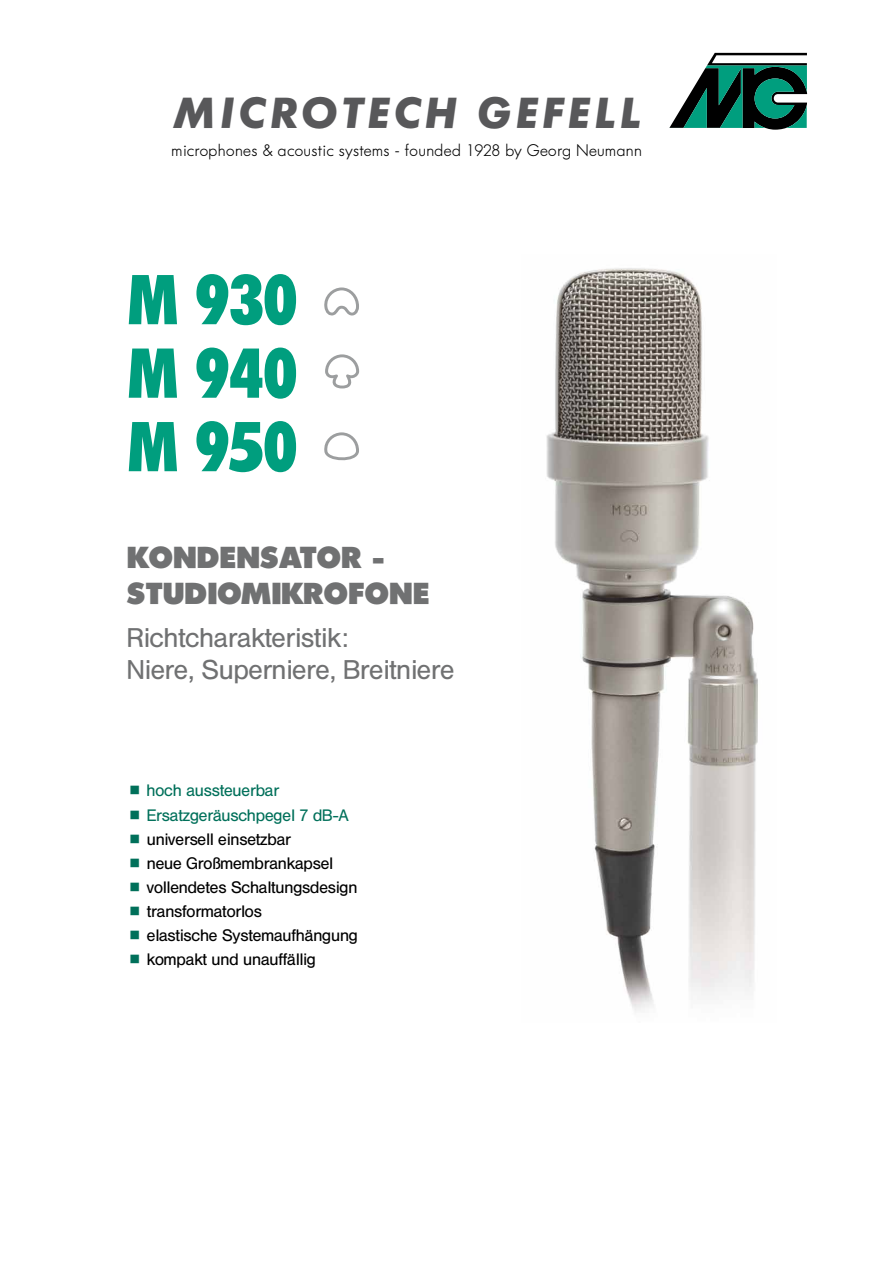
<style>
.page{position:relative;width:893px;height:1263px;background:#fff}
.page>*{position:absolute;margin:0;border:0;box-sizing:border-box;transform-origin:0 0}
.t1{font:900 condensed 69px/73.5px "Futura BT";color:#009e7e;text-align:justify}
.t2{font:43.2px "Fut Bol Ita";letter-spacing:.12em;color:#58585a}
.t3{font:30px/36px "Fut Xtr Bol";letter-spacing:.01em;color:#707172}
.t4{font:27px/32.4px "Hel Reg";letter-spacing:.01em;color:#707172}
.t5{font:16.5px/24px "Hel Reg";letter-spacing:.01em;color:#000}
.t6{font:16.5px "Fut Lig";letter-spacing:.05em;color:#000}
.t7{font:16.5px/24px "Hel Reg";letter-spacing:.01em;color:#00705a}
</style>
<div class="page">
<img style="left:546px;top:268px;width:212px;height:744px">
<svg style="left:669px;top:53px;width:138px;height:77px"></svg>
<svg style="left:324px;top:287px;width:35px;height:29px"></svg>
<svg style="left:325px;top:354px;width:34px;height:35px"></svg>
<svg style="left:325px;top:432px;width:34px;height:29px"></svg>
<h2 class="t2" style="left:176px;top:88px;width:467px">MICROTECH GEFELL</h2>
<p class="t6" style="left:172px;top:141px;width:471px">microphones &amp; acoustic systems - founded 1928 by Georg Neumann</p>
<h1 class="t1" style="left:128px;top:262px;width:171px">M 930<br>M 940<br>M 950</h1>
<h3 class="t3" style="left:128px;top:540px;width:304px">KONDENSATOR -<br>STUDIOMIKROFONE</h3>
<h3 class="t4" style="left:128px;top:621px;width:328px">Richtcharakteristik:<br>Niere, Superniere, Breitniere</h3>
<p class="t7" style="left:147px;top:779px;width:203px">hoch aussteuerbar<br>Ersatzgeräuschpegel 7 dB-A</p>
<p class="t5" style="left:147px;top:827px;width:212px">universell einsetzbar<br>neue Großmembrankapsel vollendetes Schaltungsdesign transformatorlos<br>elastische Systemaufhängung kompakt und unauffällig</p>
</div>
